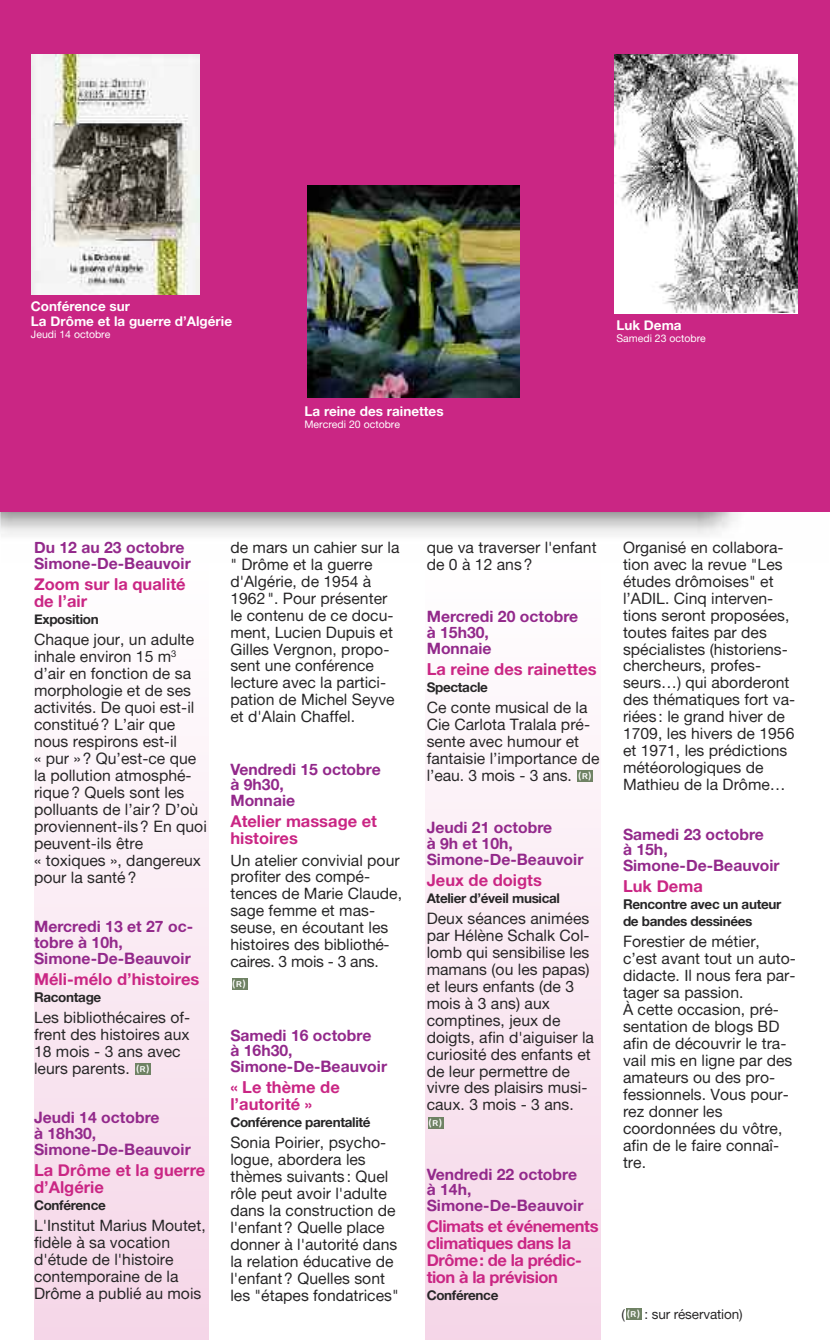
<style>
.page{position:relative;width:830px;height:1340px;background:#fff}
.page>*{position:absolute;margin:0;border:0;box-sizing:border-box;transform-origin:0 0}
.t1{font:16.5px/17px "Alte Haas Grotesk Bold";color:#ca2684}
.t2{font:16.5px/17px "Alte Haas Grotesk Bold";letter-spacing:-.025em;color:#ca2684}
.t3{font:15.75px/17px "Alte Haas Grotesk";color:#272627}
.t4{font:15.75px/15.8px "Alte Haas Grotesk Bold";color:#93298b}
.t5{font:13.5px/17px "Alte Haas Grotesk Bold";letter-spacing:-.025em;color:#272627}
.t6{font:13.5px/15px "Alte Haas Grotesk Bold";color:#fff}
.t7{font:13.5px "Alte Haas Grotesk";letter-spacing:-.01em;color:#272627}
.t8{font:500 11.1px "Amb Newut Classic";color:#fff}
.t9{font:10.5px "Alte Haas Grotesk";color:#fff}
.s1{font-family:"Amb Newut Classic";font-weight:500;font-size:11.1px;color:#fff}
</style>
<div class="page">
<div style="left:34px;top:553px;width:174px;height:786px;background:linear-gradient(to bottom,#fff,#f5d6e8)"></div>
<div style="left:425px;top:551px;width:174px;height:788px;background:linear-gradient(to bottom,#fff,#f5d6e7)"></div>
<svg style="left:1px;top:512px;width:737px;height:50px"></svg>
<div style="left:0;top:0;width:829px;height:512px;background:#ca2684"></div>
<img style="left:31px;top:54px;width:168px;height:240px">
<img style="left:307px;top:185px;width:212px;height:212px">
<img style="left:614px;top:54px;width:183px;height:258px">
<div style="left:626px;top:1308px;width:15px;height:11px;background:#6f8264"></div>
<div style="left:136px;top:1063px;width:15px;height:11px;background:#6f8264"></div>
<div style="left:232px;top:978px;width:15px;height:11px;background:#6f8264"></div>
<div style="left:577px;top:770px;width:16px;height:11px;background:#6f8264"></div>
<div style="left:428px;top:1116px;width:15px;height:12px;background:#6f8264"></div>
<p class="t6" style="left:31px;top:298px;width:202px">Conférence sur<br>La Drôme et la guerre d’Algérie</p>
<p class="t9" style="left:31px;top:328px;width:81px">Jeudi 14 octobre</p>
<p class="t6" style="left:304px;top:404px;width:140px">La reine des rainettes</p>
<p class="t9" style="left:304px;top:418px;width:97px">Mercredi 20 octobre</p>
<p class="t6" style="left:616px;top:318px;width:67px">Luk Dema</p>
<p class="t9" style="left:616px;top:332px;width:91px">Samedi 23 octobre</p>
<p class="t4" style="left:34px;top:539px;width:158px">Du 12 au 23 octobre<br>Simone-De-Beauvoir</p>
<p class="t1" style="left:34px;top:575px;width:153px">Zoom sur la qualité de l’air</p>
<p class="t5" style="left:34px;top:610px;width:66px">Exposition</p>
<p class="t3" style="left:34px;top:631px;width:174px">Chaque jour, un adulte inhale environ 15 m<sup>3 </sup>d’air en fonction de sa morphologie et de ses activités. De quoi est-il constitué? L’air que nous respirons est-il<br>« pur »? Qu’est-ce que la pollution atmosphé&shy;rique? Quels sont les polluants de l’air? D’où proviennent-ils? En quoi peuvent-ils être<br>« toxiques », dangereux pour la santé?</p>
<p class="t4" style="left:34px;top:918px;width:160px">Mercredi 13 et 27 oc&shy;tobre à 10h,<br>Simone-De-Beauvoir</p>
<p class="t1" style="left:34px;top:970px;width:167px">Méli-mélo d’histoires</p>
<p class="t5" style="left:34px;top:988px;width:69px">Racontage</p>
<p class="t3" style="left:34px;top:1008px;width:158px">Les bibliothécaires of&shy;frent des histoires aux<br>18 mois - 3 ans avec leurs parents.</p>
<p class="t4" style="left:34px;top:1109px;width:158px">Jeudi 14 octobre<br>à 18h30,<br>Simone-De-Beauvoir</p>
<p class="t1" style="left:34px;top:1161px;width:173px">La Drôme et la guerre d’Algérie</p>
<p class="t5" style="left:34px;top:1196px;width:73px">Conférence</p>
<p class="t3" style="left:34px;top:1216px;width:173px">L'Institut Marius Moutet, fidèle à sa vocation d'étude de l'histoire contemporaine de la<br>Drôme a publié au mois</p>
<p class="t8" style="left:136px;top:1063px;width:15px">(R)</p>
<p class="t3" style="left:230px;top:538px;width:170px">de mars un cahier sur la " Drôme et la guerre d'Algérie, de 1954 à<br>1962". Pour présenter le contenu de ce docu&shy;ment, Lucien Dupuis et<br>Gilles Vergnon, propo&shy;sent une conférence lecture avec la partici&shy;pation de Michel Seyve et d'Alain Chaffel.</p>
<p class="t4" style="left:230px;top:760px;width:152px">Vendredi 15 octobre à 9h30,<br>Monnaie</p>
<p class="t1" style="left:230px;top:812px;width:148px">Atelier massage et histoires</p>
<p class="t3" style="left:230px;top:851px;width:173px">Un atelier convivial pour profiter des compé&shy;tences de Marie Claude, sage femme et mas&shy;seuse, en écoutant les histoires des bibliothé&shy;caires. 3 mois - 3 ans.</p>
<p class="t8" style="left:232px;top:978px;width:15px">(R)</p>
<p class="t4" style="left:230px;top:1026px;width:158px">Samedi 16 octobre<br>à 16h30,<br>Simone-De-Beauvoir</p>
<p class="t1" style="left:230px;top:1078px;width:111px">« Le thème de l’autorité »</p>
<p class="t5" style="left:230px;top:1113px;width:142px">Conférence parentalité</p>
<p class="t3" style="left:230px;top:1134px;width:170px">Sonia Poirier, psycho&shy;logue, abordera les thèmes suivants : Quel rôle peut avoir l'adulte dans la construction de l'enfant? Quelle place donner à l'autorité dans la relation éducative de l'enfant? Quelles sont les "étapes fondatrices"</p>
<p class="t3" style="left:426px;top:538px;width:171px">que va traverser l'enfant de 0 à 12 ans?</p>
<p class="t4" style="left:426px;top:608px;width:153px">Mercredi 20 octobre à 15h30,<br>Monnaie</p>
<p class="t1" style="left:426px;top:660px;width:171px">La reine des rainettes</p>
<p class="t5" style="left:426px;top:678px;width:63px">Spectacle</p>
<p class="t3" style="left:426px;top:698px;width:174px">Ce conte musical de la<br>Cie Carlota Tralala pré&shy;sente avec humour et fantaisie l’importance de l’eau. 3 mois - 3 ans.</p>
<p class="t8" style="left:578px;top:770px;width:15px">(R)</p>
<p class="t4" style="left:426px;top:819px;width:158px">Jeudi 21 octobre<br>à 9h et 10h,<br>Simone-De-Beauvoir</p>
<p class="t1" style="left:426px;top:871px;width:117px">Jeux de doigts</p>
<p class="t5" style="left:426px;top:889px;width:135px">Atelier d’éveil musical</p>
<p class="t3" style="left:426px;top:909px;width:169px">Deux séances animées par Hélène Schalk Col&shy;lomb qui sensibilise les mamans (ou les papas) et leurs enfants (de 3 mois à 3 ans) aux comptines, jeux de doigts, afin d'aiguiser la curiosité des enfants et de leur permettre de vivre des plaisirs musi&shy;caux. 3 mois - 3 ans.</p>
<p class="t8" style="left:428px;top:1117px;width:15px">(R)</p>
<p class="t4" style="left:426px;top:1165px;width:158px">Vendredi 22 octobre à 14h,<br>Simone-De-Beauvoir</p>
<p class="t2" style="left:426px;top:1217px;width:173px">Climats et événements climatiques dans la<br>Drôme: de la prédic&shy;tion à la prévision</p>
<p class="t5" style="left:426px;top:1286px;width:73px">Conférence</p>
<p class="t3" style="left:622px;top:538px;width:174px">Organisé en collabora&shy;tion avec la revue "Les études drômoises" et l’ADIL. Cinq interven&shy;tions seront proposées, toutes faites par des spécialistes (historiens&shy;chercheurs, profes&shy;seurs…) qui aborderont des thématiques fort va&shy;riées: le grand hiver de<br>1709, les hivers de 1956 et 1971, les prédictions météorologiques de<br>Mathieu de la Drôme…</p>
<p class="t4" style="left:622px;top:825px;width:158px">Samedi 23 octobre<br>à 15h,<br>Simone-De-Beauvoir</p>
<p class="t1" style="left:622px;top:877px;width:81px">Luk Dema</p>
<p class="t5" style="left:622px;top:895px;width:160px">Rencontre avec un auteur de bandes dessinées</p>
<p class="t3" style="left:622px;top:933px;width:174px">Forestier de métier, c’est avant tout un auto&shy;didacte. Il nous fera par&shy;tager sa passion.<br>à cette occasion, pré&shy;sentation de blogs BD afin de découvrir le tra&shy;vail mis en ligne par des amateurs ou des pro&shy;fessionnels. Vous pour&shy;rez donner les coordonnées du vôtre, afin de le faire connaî&shy;tre.</p>
<p class="t7" style="left:621px;top:1305px;width:123px">( <span class="s1">(R)</span> : sur réservation)</p>
</div>
